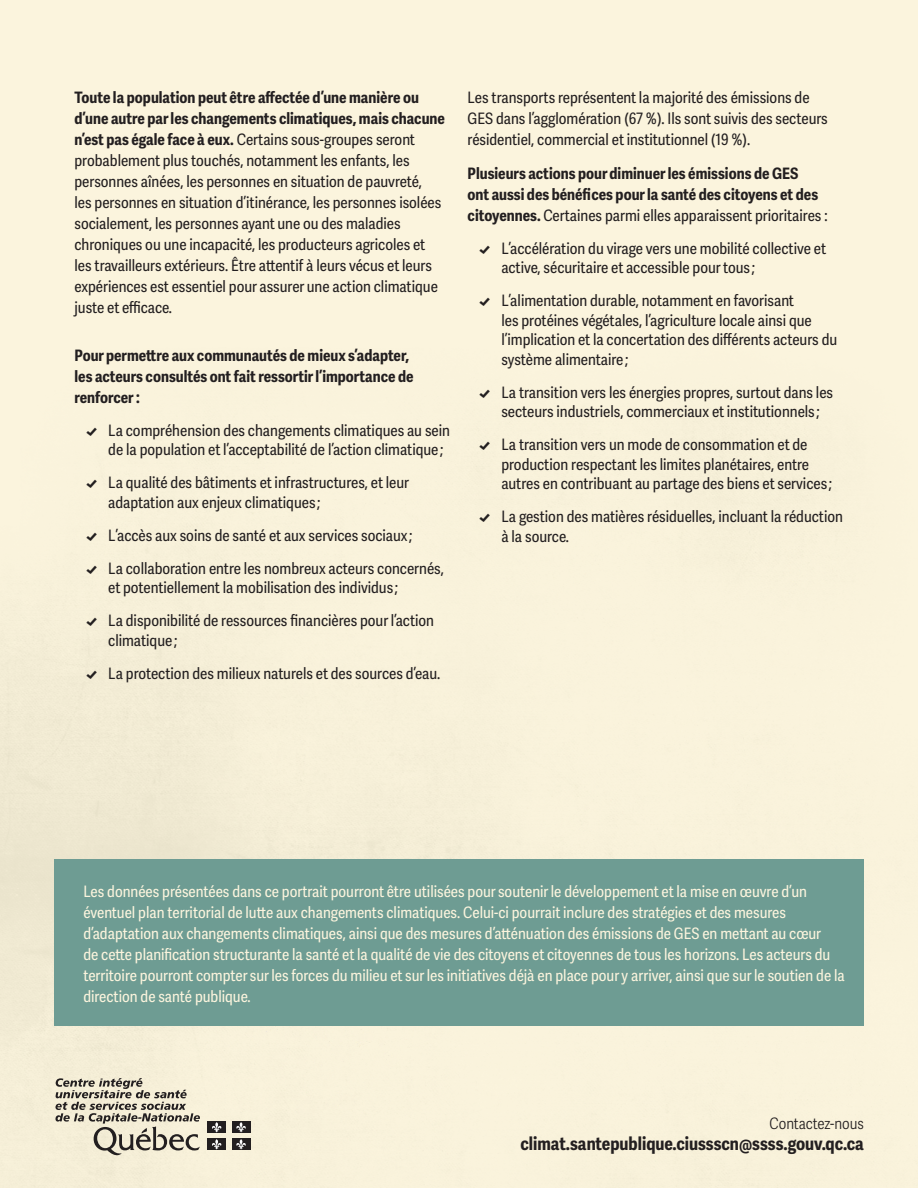
<style>
.page{position:relative;width:918px;height:1188px;background:#fff}
.page>*{position:absolute;margin:0;border:0;box-sizing:border-box;transform-origin:0 0}
.t1{font:700 18px "Adelle Sans Cnd";color:#231f20}
.t2{font:15.75px/21px "Adelle Sans Cnd";color:#231f20}
.t3{font:15.75px/21px "Adelle Sans Cnd";color:#fbf4dd}
.t4{font:700 15.75px/21px "Adelle Sans Cnd";color:#231f20}
.t5{font:300 15.75px "Adelle Sans Cnd";color:#231f20}
.s1{font-weight:700}
.s2{font-weight:600}
.s3{font-weight:400}
</style>
<div class="page">
<svg style="left:55px;top:1078px;width:145px;height:78px;background:#c6bfae"></svg>
<div style="left:207px;top:1121px;width:19px;height:12px;background:#231f20"></div>
<svg style="left:212px;top:1122px;width:10px;height:10px"></svg>
<div style="left:232px;top:1121px;width:19px;height:12px;background:#231f20"></div>
<svg style="left:236px;top:1122px;width:10px;height:10px"></svg>
<div style="left:207px;top:1138px;width:19px;height:12px;background:#231f20"></div>
<svg style="left:212px;top:1139px;width:10px;height:11px"></svg>
<div style="left:232px;top:1138px;width:19px;height:12px;background:#231f20"></div>
<svg style="left:236px;top:1139px;width:10px;height:11px"></svg>
<div style="left:54px;top:860px;width:810px;height:166px;background:#6e9c93"></div>
<p class="t2" style="left:75px;top:87px;width:372px"><span class="s1">Toute la population peut être affectée d’une manière ou d’une autre par les changements climatiques, mais chacune n’est pas égale face à eux.</span> Certains sous-groupes seront probablement plus touchés, notamment les enfants, les personnes aînées, les personnes en situation de pauvreté,<br>les personnes en situation d’itinérance, les personnes isolées socialement, les personnes ayant une ou des maladies chroniques ou une incapacité, les producteurs agricoles et les travailleurs extérieurs. Être attentif à leurs vécus et leurs expériences est essentiel pour assurer une action climatique juste et efficace.</p>
<p class="t4" style="left:75px;top:345px;width:341px">Pour permettre aux communautés de mieux s’adapter, les acteurs consultés ont fait ressortir l’importance de renforcer :</p>
<p class="t2" style="left:108px;top:421px;width:343px;line-height:19.5px;text-indent:-23px"><span class="s2">Ͱ</span> La compréhension des changements climatiques au sein de la population et l’acceptabilité de l’action climatique ;</p>
<p class="t2" style="left:108px;top:473px;width:302px;line-height:19.5px;text-indent:-23px"><span class="s2">Ͱ</span> La qualité des bâtiments et infrastructures, et leur adaptation aux enjeux climatiques ;</p>
<p class="t2" style="left:86px;top:519px;width:360px;line-height:33px"><span class="s2">Ͱ</span> L’accès aux soins de santé et aux services sociaux ;<br><span class="s2">Ͱ</span> La collaboration entre les nombreux acteurs concernés,</p>
<p class="t2" style="left:86px;top:571px;width:350px;line-height:33px;text-indent:23px">et potentiellement la mobilisation des individus ;<br><span class="s2">Ͱ</span> La disponibilité de ressources financières pour l’action</p>
<p class="t2" style="left:86px;top:624px;width:356px;line-height:33px;text-indent:23px">climatique ;<br><span class="s2">Ͱ</span> La protection des milieux naturels et des sources d’eau.</p>
<p class="t2" style="left:468px;top:87px;width:362px">Les transports représentent la majorité des émissions de<br>GES dans l’agglomération (67 %). Ils sont suivis des secteurs résidentiel, commercial et institutionnel (19 %).</p>
<p class="t4" style="left:468px;top:163px;width:361px">Plusieurs actions pour diminuer les émissions de GES<br>ont aussi des bénéfices pour la santé des citoyens et des citoyennes. <span class="s3">Certaines parmi elles apparaissent prioritaires :</span></p>
<p class="t2" style="left:501px;top:239px;width:326px;line-height:19.5px;text-indent:-23px"><span class="s2">Ͱ</span> L’accélération du virage vers une mobilité collective et active, sécuritaire et accessible pour tous ;</p>
<p class="t2" style="left:501px;top:292px;width:337px;line-height:19.5px;text-indent:-23px"><span class="s2">Ͱ</span> L’alimentation durable, notamment en favorisant<br>les protéines végétales, l’agriculture locale ainsi que l’implication et la concertation des différents acteurs du système alimentaire ;</p>
<p class="t2" style="left:479px;top:383px;width:356px;line-height:19.5px;text-align:center"><span class="s2">Ͱ</span> La transition vers les énergies propres, surtout dans les secteurs industriels, commerciaux et institutionnels ;</p>
<p class="t2" style="left:501px;top:436px;width:332px;line-height:19.5px;text-indent:-23px"><span class="s2">Ͱ</span> La transition vers un mode de consommation et de production respectant les limites planétaires, entre autres en contribuant au partage des biens et services ;</p>
<p class="t2" style="left:501px;top:508px;width:343px;line-height:19.5px;text-indent:-23px"><span class="s2">Ͱ</span> La gestion des matières résiduelles, incluant la réduction à la source.</p>
<p class="t3" style="left:83px;top:881px;width:763px">Les données présentées dans ce portrait pourront être utilisées pour soutenir le développement et la mise en œuvre d’un éventuel plan territorial de lutte aux changements climatiques. Celui-ci pourrait inclure des stratégies et des mesures d’adaptation aux changements climatiques, ainsi que des mesures d’atténuation des émissions de GES en mettant au cœur<br>de cette planification structurante la santé et la qualité de vie des citoyens et citoyennes de tous les horizons. Les acteurs du territoire pourront compter sur les forces du milieu et sur les initiatives déjà en place pour y arriver, ainsi que sur le soutien de la direction de santé publique.</p>
<p class="t5" style="left:770px;top:1114px;width:96px">Contactez-nous</p>
<p class="t1" style="left:520px;top:1133px;width:345px">climat.santepublique.ciussscn@ssss.gouv.qc.ca</p>
</div>
